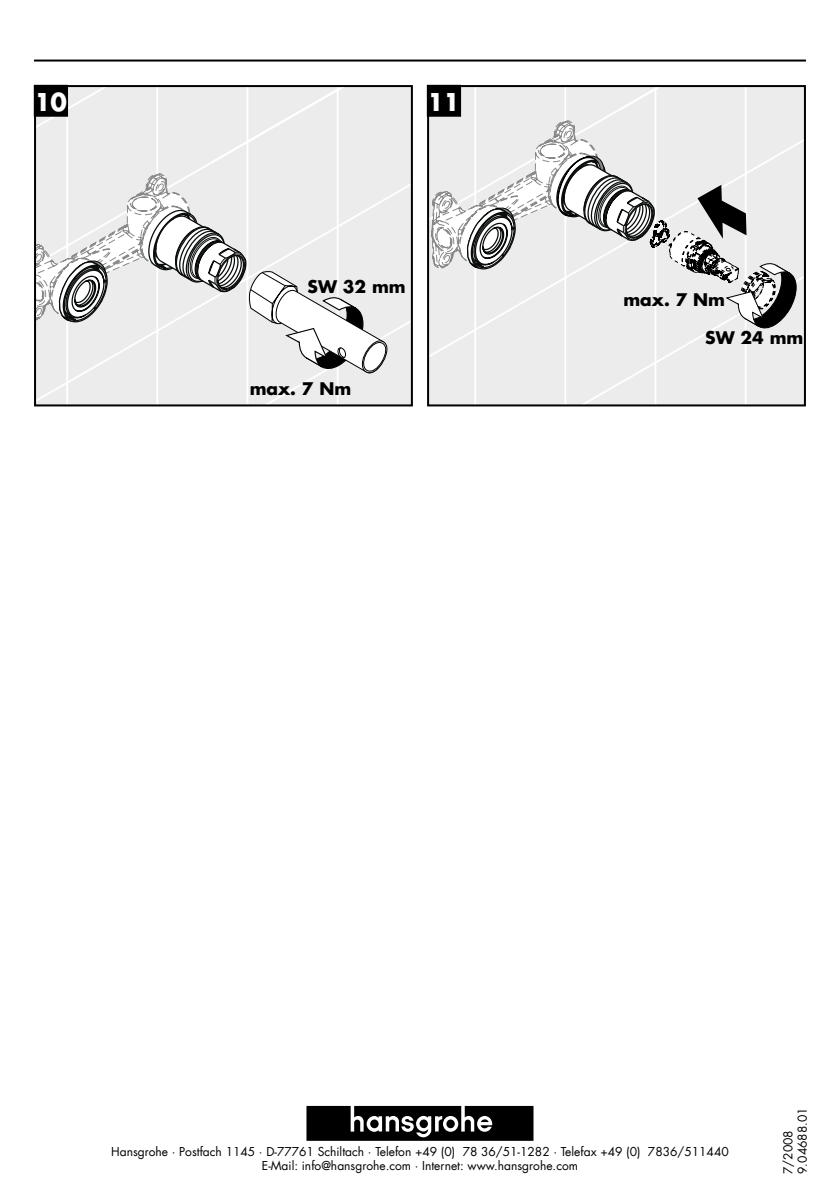
<style>
.page{position:relative;width:840px;height:1191px;background:#fff}
.page>*{position:absolute;margin:0;border:0;box-sizing:border-box;transform-origin:0 0}
.t1{font:700 24px "Futura LT";color:#fff}
.t2{font:700 17px "Futura LT";color:#000}
.t3{font:12px/14.4px "Futura LT";color:#000;text-align:center}
</style>
<div class="page">
<hr style="left:34px;top:60px;width:771px;height:2px;background:#000">
<svg style="left:306px;top:1106px;width:227px;height:34px;background:#2a2a2a"></svg>
<div style="left:430px;top:88px;width:372px;height:315px;background:#ececed"></div>
<svg style="left:430px;top:103px;width:366px;height:227px;background:#d7d8d8"></svg>
<div style="left:427px;top:85px;width:378px;height:321px;border:2px solid #000"></div>
<div style="left:427px;top:85px;width:33px;height:31px;background:#000"></div>
<div style="left:37px;top:88px;width:372px;height:315px;background:#ececed"></div>
<svg style="left:37px;top:156px;width:357px;height:223px"></svg>
<div style="left:34px;top:85px;width:378px;height:321px;border:2px solid #000"></div>
<div style="left:34px;top:85px;width:33px;height:31px;background:#000"></div>
<div style="left:34px;top:85px;width:34px;height:31px;border:1px solid #000"></div>
<h1 class="t1" style="left:35px;top:86px;width:34px">10</h1>
<h1 class="t1" style="left:427px;top:86px;width:34px">11</h1>
<h2 class="t2" style="left:307px;top:275px;width:100px">SW 32 mm</h2>
<h2 class="t2" style="left:249px;top:377px;width:103px">max. 7 Nm</h2>
<h2 class="t2" style="left:623px;top:288px;width:103px">max. 7 Nm</h2>
<h2 class="t2" style="left:704px;top:327px;width:100px">SW 24 mm</h2>
<p class="t3" style="left:111px;top:1144px;width:618px">Hansgrohe · Postfach 1145 · D-77761 Schiltach · Telefon +49 (0) 78 36/51-1282 · Telefax +49 (0) 7836/511440<br>E-Mail: info@hansgrohe.com · Internet: www.hansgrohe.com</p>
<p class="t3" style="left:780px;top:1174px;width:68px;text-align:left;rotate:-90deg">7/2008<br>9.04688.01</p>
</div>
